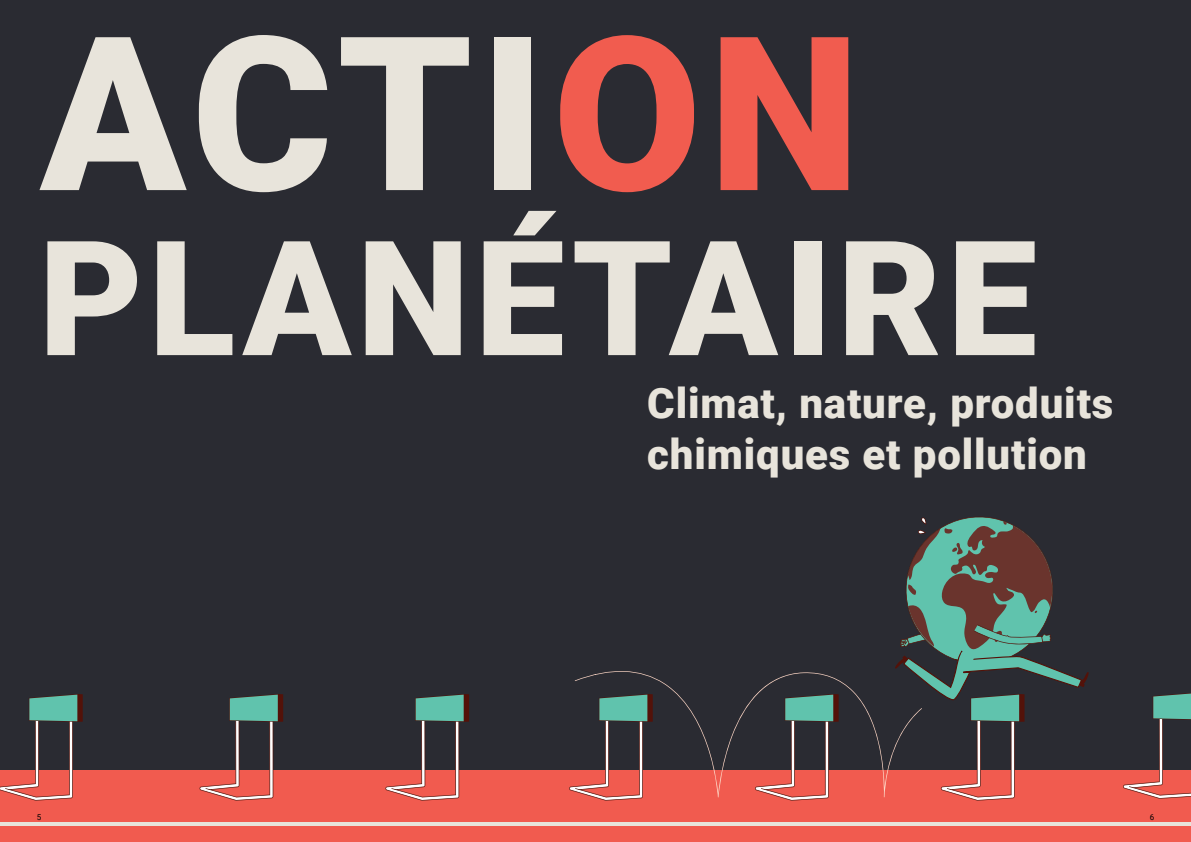
<style>
.page{position:relative;width:1191px;height:842px;background:#fff}
.page>*{position:absolute;margin:0;border:0;box-sizing:border-box;transform-origin:0 0}
.t1{font:900 215px "Roboto";letter-spacing:.035em;color:#e8e4db}
.t2{font:900 160px "Roboto";letter-spacing:.035em;color:#e8e4db}
.t3{font:900 42px/50.4px "Roboto";letter-spacing:.02em;color:#e8e4db}
.t4{font:8px "Roboto";color:#000}
.s1{color:#f15c4f}
</style>
<div class="page">
<div style="left:0;top:0;width:595px;height:842px;background:#2a2b32"></div>
<div style="left:595px;top:0;width:596px;height:842px;background:#2a2b32"></div>
<div style="left:595px;top:771px;width:596px;height:71px;background:#f15b4f"></div>
<svg style="left:653px;top:672px;width:240px;height:125px"></svg>
<svg style="left:755px;top:694px;width:83px;height:107px"></svg>
<hr style="left:595px;top:822px;width:596px;height:3px;background:#e8e4db">
<svg style="left:893px;top:516px;width:197px;height:285px"></svg>
<svg style="left:1122px;top:693px;width:69px;height:106px"></svg>
<div style="left:0;top:771px;width:595px;height:71px;background:#f15b4f"></div>
<svg style="left:569px;top:671px;width:84px;height:130px"></svg>
<hr style="left:0;top:822px;width:595px;height:3px;background:#e8e4db">
<svg style="left:385px;top:694px;width:84px;height:107px"></svg>
<svg style="left:199px;top:694px;width:84px;height:107px"></svg>
<svg style="left:0;top:694px;width:83px;height:107px"></svg>
<h1 class="t1" style="left:40px;top:-37px;width:821px">ACTI<span class="s1">ON</span></h1>
<h2 class="t2" style="left:39px;top:186px;width:999px">PLANÉTAIRE</h2>
<p class="t3" style="left:647px;top:377px;width:468px">Climat, nature, produits chimiques et pollution</p>
<p class="t4" style="left:37px;top:811px;width:6px">5</p>
<p class="t4" style="left:1149px;top:811px;width:6px">6</p>
</div>
